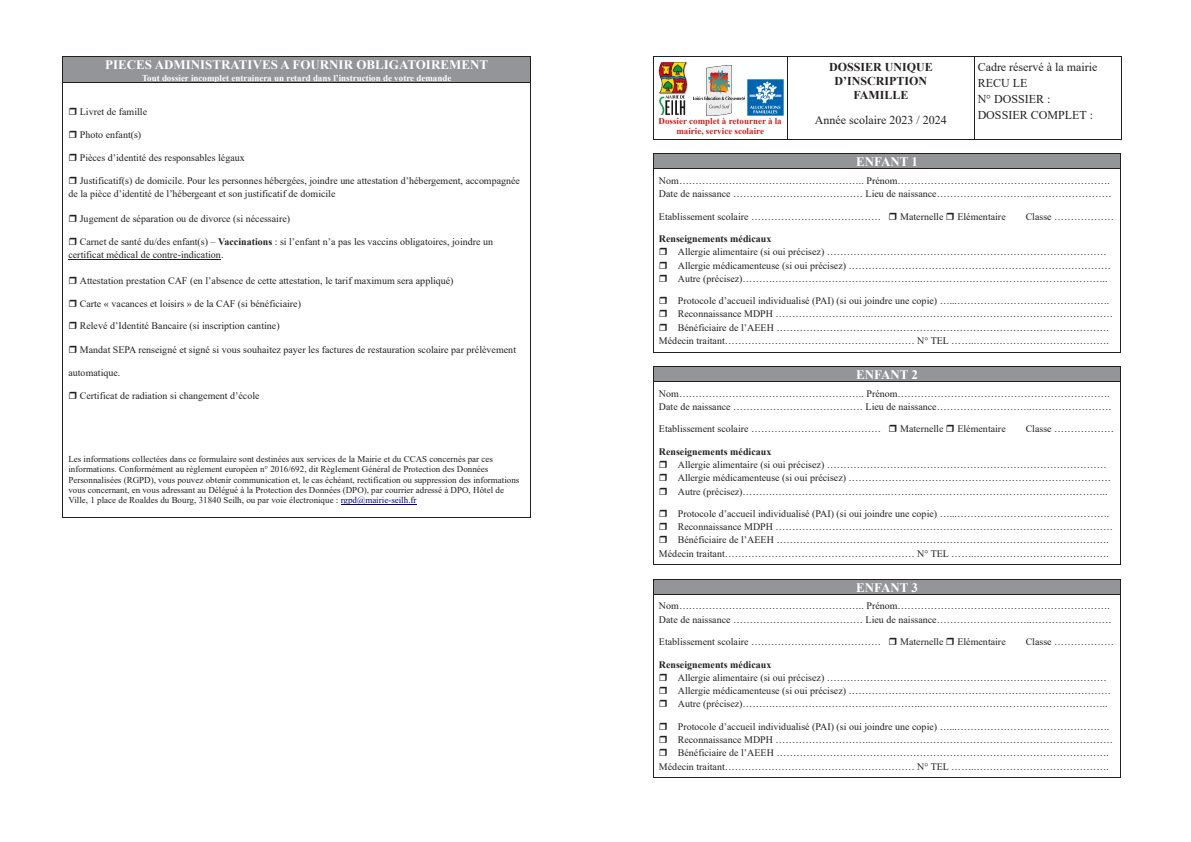
<style>
.page{position:relative;width:1191px;height:842px;background:#fff}
.page>*{position:absolute;margin:0;border:0;box-sizing:border-box;transform-origin:0 0}
.t1{font:700 13px "Times New Roman";color:#fff}
.t2{font:12px/15.8px "Times New Roman";color:#231f20}
.t3{font:700 12px/13.8px "Times New Roman";color:#231f20;text-align:center}
.t4{font:10px/13.2px "Times New Roman";color:#231f20}
.t5{font:9px/10.4px "Times New Roman";color:#231f20}
.t6{font:700 9px "Times New Roman";color:#fff}
.t7{font:700 9px/10.3px "Times New Roman";color:#c9211e;text-align:center}
.s1{font-weight:700}
.s2{color:#000080}
</style>
<div class="page">
<div style="left:68px;top:57px;width:457px;height:15px;background:#939598"></div>
<div style="left:68px;top:72px;width:457px;height:10px;background:#939598"></div>
<hr style="left:63px;top:57px;width:467px;height:1px;background:#231f20">
<hr style="left:68px;top:259px;width:153px;height:1px;background:#231f20">
<hr style="left:341px;top:504px;width:75px;height:1px;background:#000080">
<svg style="left:63px;top:57px;width:1px;height:25px"></svg>
<hr style="left:63px;top:82px;width:467px;height:1px;background:#231f20">
<svg style="left:530px;top:57px;width:1px;height:26px"></svg>
<hr style="left:63px;top:83px;width:1px;height:434px;background:#231f20">
<hr style="left:63px;top:517px;width:467px;height:1px;background:#231f20">
<hr style="left:530px;top:83px;width:1px;height:434px;background:#231f20">
<hr style="left:653px;top:57px;width:134px;height:1px;background:#231f20">
<hr style="left:787px;top:57px;width:187px;height:1px;background:#231f20">
<hr style="left:975px;top:57px;width:145px;height:1px;background:#231f20">
<hr style="left:653px;top:60px;width:1px;height:79px;background:#231f20">
<hr style="left:653px;top:139px;width:134px;height:1px;background:#231f20">
<hr style="left:787px;top:60px;width:1px;height:79px;background:#231f20">
<hr style="left:787px;top:139px;width:187px;height:1px;background:#231f20">
<hr style="left:974px;top:60px;width:1px;height:79px;background:#231f20">
<hr style="left:975px;top:139px;width:145px;height:1px;background:#231f20">
<hr style="left:1120px;top:60px;width:1px;height:79px;background:#231f20">
<div style="left:654px;top:154px;width:466px;height:15px;background:#939598"></div>
<hr style="left:653px;top:153px;width:467px;height:1px;background:#231f20">
<svg style="left:653px;top:154px;width:1px;height:15px"></svg>
<hr style="left:653px;top:169px;width:467px;height:1px;background:#231f20">
<svg style="left:1120px;top:153px;width:1px;height:16px"></svg>
<hr style="left:653px;top:169px;width:1px;height:183px;background:#231f20">
<hr style="left:653px;top:352px;width:467px;height:1px;background:#231f20">
<hr style="left:1120px;top:169px;width:1px;height:183px;background:#231f20">
<div style="left:654px;top:367px;width:466px;height:15px;background:#939598"></div>
<hr style="left:653px;top:366px;width:467px;height:1px;background:#231f20">
<svg style="left:653px;top:367px;width:1px;height:15px"></svg>
<hr style="left:653px;top:382px;width:467px;height:1px;background:#231f20">
<svg style="left:1120px;top:366px;width:1px;height:16px"></svg>
<hr style="left:653px;top:382px;width:1px;height:183px;background:#231f20">
<hr style="left:653px;top:565px;width:467px;height:1px;background:#231f20">
<hr style="left:1120px;top:382px;width:1px;height:183px;background:#231f20">
<div style="left:654px;top:579px;width:466px;height:15px;background:#939598"></div>
<hr style="left:653px;top:579px;width:467px;height:1px;background:#231f20">
<svg style="left:653px;top:580px;width:1px;height:14px"></svg>
<hr style="left:653px;top:594px;width:467px;height:1px;background:#231f20">
<svg style="left:1120px;top:579px;width:1px;height:16px"></svg>
<hr style="left:653px;top:595px;width:1px;height:182px;background:#231f20">
<hr style="left:653px;top:777px;width:467px;height:1px;background:#231f20">
<hr style="left:1120px;top:595px;width:1px;height:182px;background:#231f20">
<img style="left:658px;top:62px;width:30px;height:53px">
<img style="left:694px;top:65px;width:50px;height:50px">
<img style="left:748px;top:80px;width:35px;height:35px">
<p class="t1" style="left:105px;top:56px;width:384px">PIECES ADMINISTRATIVES A FOURNIR OBLIGATOIREMENT</p>
<p class="t6" style="left:142px;top:71px;width:311px">Tout dossier incomplet entrainera un retard dans l’instruction de votre demande</p>
<p class="t4" style="left:80px;top:104px;width:69px">Livret de famille</p>
<p class="t4" style="left:80px;top:127px;width:63px">Photo enfant(s)</p>
<p class="t4" style="left:80px;top:150px;width:166px">Pièces d’identité des responsables légaux</p>
<p class="t4" style="left:68px;top:173px;width:453px;text-indent:11px">Justificatif(s) de domicile. Pour les personnes hébergées, joindre une attestation d’hébergement, accompagnée de la pièce d’identité de l’hébergeant et son justificatif de domicile</p>
<p class="t4" style="left:80px;top:212px;width:212px">Jugement de séparation ou de divorce (si nécessaire)</p>
<p class="t4" style="left:68px;top:235px;width:426px;text-indent:11px">Carnet de santé du/des enfant(s) – <span class="s1">Vaccinations</span> : si l’enfant n’a pas les vaccins obligatoires, joindre un certificat médical de contre-indication.</p>
<p class="t4" style="left:80px;top:273px;width:375px">Attestation prestation CAF (en l’absence de cette attestation, le tarif maximum sera appliqué)</p>
<p class="t4" style="left:80px;top:296px;width:223px">Carte « vacances et loisirs » de la CAF (si bénéficiaire)</p>
<p class="t4" style="left:80px;top:319px;width:201px">Relevé d’Identité Bancaire (si inscription cantine)</p>
<p class="t4" style="left:80px;top:342px;width:438px">Mandat SEPA renseigné et signé si vous souhaitez payer les factures de restauration scolaire par prélèvement</p>
<p class="t4" style="left:68px;top:365px;width:54px">automatique.</p>
<p class="t4" style="left:80px;top:388px;width:181px">Certificat de radiation si changement d’école</p>
<p class="t5" style="left:68px;top:453px;width:452px">Les informations collectées dans ce formulaire sont destinées aux services de la Mairie et du CCAS concernés par ces informations. Conformément au règlement européen n° 2016/692, dit Règlement Général de Protection des Données Personnalisées (RGPD), vous pouvez obtenir communication et, le cas échéant, rectification ou suppression des informations vous concernant, en vous adressant au Délégué à la Protection des Données (DPO), par courrier adressé à DPO, Hôtel de Ville, 1 place de Roaldes du Bourg, 31840 Seilh, ou par voie électronique : <span class="s2">rgpd@mairie-seilh.fr</span></p>
<p class="t7" style="left:658px;top:115px;width:125px">Dossier complet à retourner à la mairie, service scolaire</p>
<p class="t3" style="left:829px;top:60px;width:105px">DOSSIER UNIQUE<br>D’INSCRIPTION<br>FAMILLE</p>
<p class="t2" style="left:815px;top:112px;width:133px">Année scolaire 2023 / 2024</p>
<p class="t2" style="left:977px;top:59px;width:121px">Cadre réservé à la mairie<br>RECU LE<br>N° DOSSIER :<br>DOSSIER COMPLET :</p>
<p class="t1" style="left:856px;top:152px;width:63px">ENFANT 1</p>
<p class="t4" style="left:659px;top:174px;width:454px">Nom……………………………………………….. Prénom……………………………………………………….<br>Date de naissance ………………………………… Lieu de naissance………………………..……………………</p>
<p class="t4" style="left:659px;top:209px;width:223px">Etablissement scolaire …………………………………</p>
<p class="t4" style="left:900px;top:209px;width:45px">Maternelle</p>
<p class="t4" style="left:957px;top:209px;width:50px">Elémentaire</p>
<p class="t4" style="left:1025px;top:209px;width:90px">Classe ………………</p>
<p class="t4" style="left:678px;top:232px;width:435px;text-indent:-19px"><span class="s1">Renseignements médicaux<br></span>Allergie alimentaire (si oui précisez) ………………………………………………………………………… Allergie médicamenteuse (si oui précisez) ………………………………………………………….………… Autre (précisez)……….…………………………….………..………………………………………………..</p>
<p class="t4" style="left:678px;top:294px;width:433px">Protocole d’accueil individualisé (PAI) (si oui joindre une copie) …...……………………………………….</p>
<p class="t4" style="left:678px;top:307px;width:437px">Reconnaissance MDPH ………………………..….……………………………………………………………</p>
<p class="t4" style="left:678px;top:320px;width:433px">Bénéficiaire de l’AEEH ……………………………………………………………………………………….</p>
<p class="t4" style="left:659px;top:334px;width:451px">Médecin traitant………………………………………………… N° TEL ……..………………………………….</p>
<p class="t1" style="left:856px;top:365px;width:63px">ENFANT 2</p>
<p class="t4" style="left:659px;top:386px;width:454px">Nom……………………………………………….. Prénom……………………………………………………….<br>Date de naissance ………………………………… Lieu de naissance………………………..……………………</p>
<p class="t4" style="left:659px;top:422px;width:223px">Etablissement scolaire …………………………………</p>
<p class="t4" style="left:900px;top:422px;width:45px">Maternelle</p>
<p class="t4" style="left:957px;top:422px;width:50px">Elémentaire</p>
<p class="t4" style="left:1025px;top:422px;width:90px">Classe ………………</p>
<p class="t4" style="left:678px;top:445px;width:435px;text-indent:-19px"><span class="s1">Renseignements médicaux<br></span>Allergie alimentaire (si oui précisez) ………………………………………………………………………… Allergie médicamenteuse (si oui précisez) ………………………………………………………….………… Autre (précisez)……….…………………………….………..………………………………………………..</p>
<p class="t4" style="left:678px;top:507px;width:433px">Protocole d’accueil individualisé (PAI) (si oui joindre une copie) …...……………………………………….</p>
<p class="t4" style="left:678px;top:520px;width:437px">Reconnaissance MDPH ………………………..….……………………………………………………………</p>
<p class="t4" style="left:678px;top:533px;width:433px">Bénéficiaire de l’AEEH ……………………………………………………………………………………….</p>
<p class="t4" style="left:659px;top:546px;width:451px">Médecin traitant………………………………………………… N° TEL ……..………………………………….</p>
<p class="t1" style="left:856px;top:578px;width:63px">ENFANT 3</p>
<p class="t4" style="left:659px;top:599px;width:454px">Nom……………………………………………….. Prénom……………………………………………………….<br>Date de naissance ………………………………… Lieu de naissance………………………..……………………</p>
<p class="t4" style="left:659px;top:635px;width:223px">Etablissement scolaire …………………………………</p>
<p class="t4" style="left:900px;top:635px;width:45px">Maternelle</p>
<p class="t4" style="left:957px;top:635px;width:50px">Elémentaire</p>
<p class="t4" style="left:1025px;top:635px;width:90px">Classe ………………</p>
<p class="t4" style="left:678px;top:657px;width:435px;text-indent:-19px"><span class="s1">Renseignements médicaux<br></span>Allergie alimentaire (si oui précisez) ………………………………………………………………………… Allergie médicamenteuse (si oui précisez) ………………………………………………………….………… Autre (précisez)……….…………………………….………..………………………………………………..</p>
<p class="t4" style="left:678px;top:720px;width:433px">Protocole d’accueil individualisé (PAI) (si oui joindre une copie) …...……………………………………….</p>
<p class="t4" style="left:678px;top:733px;width:437px">Reconnaissance MDPH ………………………..….……………………………………………………………</p>
<p class="t4" style="left:678px;top:746px;width:433px">Bénéficiaire de l’AEEH ……………………………………………………………………………………….</p>
<p class="t4" style="left:659px;top:759px;width:451px">Médecin traitant………………………………………………… N° TEL ……..………………………………….</p>
</div>
